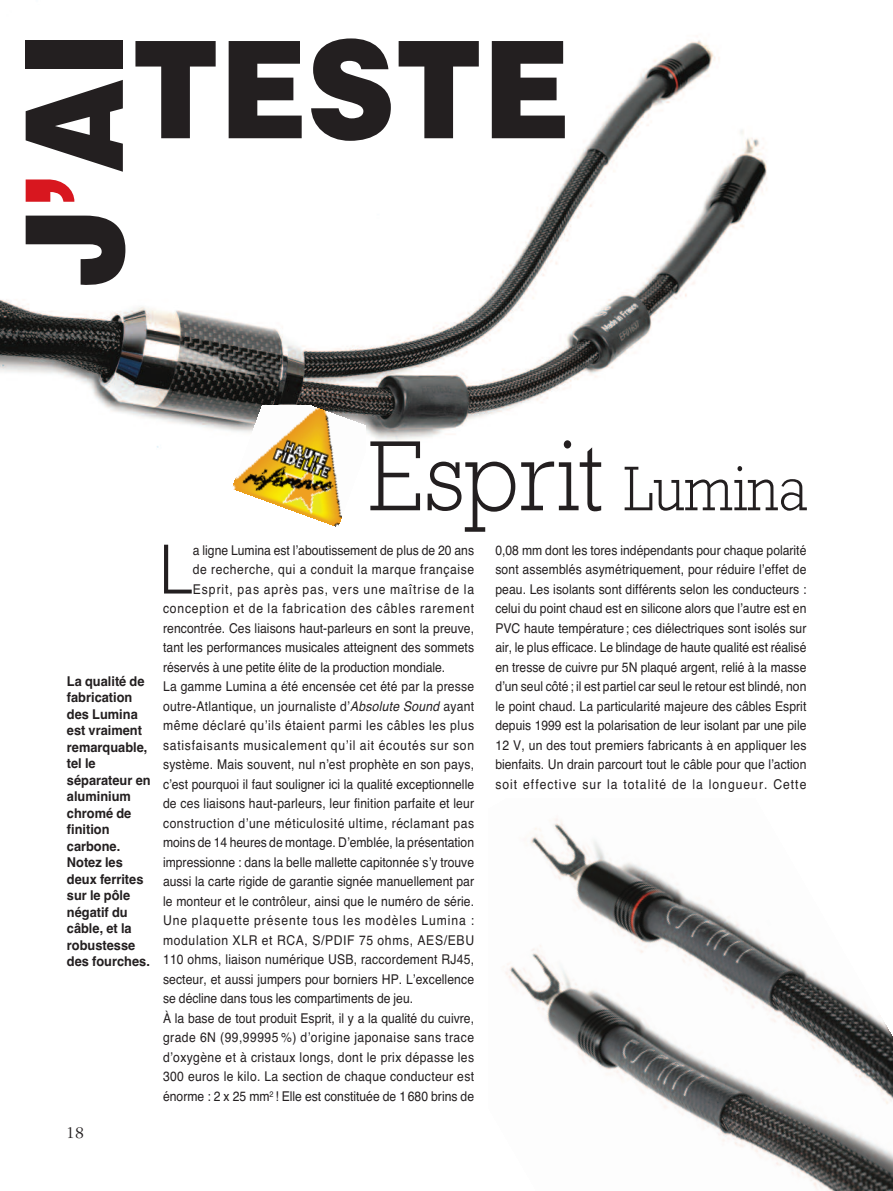
<style>
.page{position:relative;width:893px;height:1191px;background:#fff}
.page>*{position:absolute;margin:0;border:0;box-sizing:border-box;transform-origin:0 0}
.t1{font:900 135px "Helvetica";color:#231f20;scale:.9 1}
.t2{font:300 101.4px "Rockwell";color:#231f20;scale:.9 1}
.t3{font:300 67.8px "Helvetica";color:#231f20;scale:.9 1}
.t4{font:18px "Garamond Three";color:#231f20}
.t5{font:13.5px/19.5px "Helvetica";letter-spacing:.015em;color:#231f20;text-align:justify;scale:.9 1}
.t6{font:700 13.5px/16.5px "Helvetica";color:#231f20;scale:.95 1}
.t7{font:13.5px "Helvetica";letter-spacing:.045em;color:#231f20;scale:.9 1}
.t8{font:13.5px "Helvetica";letter-spacing:.06em;color:#231f20;scale:.9 1}
.t9{font:13.5px "Helvetica";letter-spacing:.035em;color:#231f20;scale:.9 1}
.t10{font:13.5px "Helvetica";letter-spacing:.065em;color:#231f20;scale:.9 1}
.t11{font:13.5px "Helvetica";letter-spacing:.08em;color:#231f20;scale:.9 1}
.t12{font:13.5px "Helvetica";letter-spacing:.055em;color:#231f20;scale:.9 1}
.t13{font:13.5px "Helvetica";letter-spacing:.075em;color:#231f20;scale:.9 1}
.s1{color:#d8171f}
.s2{font-size:64.05px}
.s3{font-style:italic}
</style>
<div class="page">
<img style="left:0;top:40px;width:767px;height:408px">
<img style="left:505px;top:818px;width:388px;height:373px">
<img style="left:233px;top:405px;width:133px;height:121px">
<h1 class="t1" style="left:-3px;top:288px;width:287px;rotate:-90deg">J<span class="s1">’</span>AI</h1>
<h1 class="t1" style="left:132px;top:13px;width:489px">TESTE</h1>
<h2 class="t2" style="left:369px;top:441px;width:489px">Esprit <span class="s2">Lumina</span></h2>
<p class="t6" style="left:67px;top:672px;width:90px">La qualité de fabrication des Lumina est vraiment remarquable, tel le séparateur en aluminium chromé de finition carbone.<br>Notez les deux ferrites sur le pôle négatif du câble, et la robustesse des fourches.</p>
<h3 class="t4" style="left:66px;top:1126px;width:19px">18</h3>
<h3 class="t3" style="left:159px;top:515px;width:39px">L</h3>
<p class="t5" style="left:193px;top:540px;width:314px">a ligne Lumina est l’aboutissement de plus de 20 ans</p>
<p class="t7" style="left:193px;top:561px;width:314px">de recherche, qui a conduit la marque française</p>
<p class="t13" style="left:193px;top:581px;width:314px">Esprit, pas après pas, vers une maîtrise de la</p>
<p class="t10" style="left:163px;top:600px;width:347px">conception et de la fabrication des câbles rarement</p>
<p class="t5" style="left:163px;top:618px;width:347px">rencontrée. Ces liaisons haut-parleurs en sont la preuve,</p>
<p class="t5" style="left:163px;top:637px;width:347px">tant les performances musicales atteignent des sommets</p>
<p class="t5" style="left:163px;top:657px;width:315px">réservés à une petite élite de la production mondiale.</p>
<p class="t5" style="left:163px;top:676px;width:347px">La gamme Lumina a été encensée cet été par la presse</p>
<p class="t5" style="left:163px;top:696px;width:347px">outre-Atlantique, un journaliste d’<span class="s3">Absolute Sound</span> ayant</p>
<p class="t7" style="left:163px;top:717px;width:347px">même déclaré qu’ils étaient parmi les câbles les plus</p>
<p class="t8" style="left:163px;top:737px;width:347px">satisfaisants musicalement qu’il ait écoutés sur son</p>
<p class="t5" style="left:163px;top:754px;width:347px">système. Mais souvent, nul n’est prophète en son pays,</p>
<p class="t5" style="left:163px;top:774px;width:347px">c’est pourquoi il faut souligner ici la qualité exceptionnelle</p>
<p class="t5" style="left:163px;top:793px;width:347px">de ces liaisons haut-parleurs, leur finition parfaite et leur</p>
<p class="t7" style="left:163px;top:815px;width:347px">construction d’une méticulosité ultime, réclamant pas</p>
<p class="t5" style="left:163px;top:832px;width:347px">moins de 14 heures de montage. D’emblée, la présentation</p>
<p class="t5" style="left:163px;top:852px;width:347px">impressionne : dans la belle mallette capitonnée s’y trouve</p>
<p class="t5" style="left:163px;top:871px;width:347px">aussi la carte rigide de garantie signée manuellement par</p>
<p class="t5" style="left:163px;top:891px;width:347px">le monteur et le contrôleur, ainsi que le numéro de série.</p>
<p class="t11" style="left:163px;top:912px;width:347px">Une plaquette présente tous les modèles Lumina :</p>
<p class="t12" style="left:163px;top:932px;width:347px">modulation XLR et RCA, S/PDIF 75 ohms, AES/EBU</p>
<p class="t5" style="left:163px;top:949px;width:347px">110 ohms, liaison numérique USB, raccordement RJ45,</p>
<p class="t5" style="left:163px;top:969px;width:347px">secteur, et aussi jumpers pour borniers HP. L’excellence</p>
<p class="t5" style="left:163px;top:988px;width:279px">se décline dans tous les compartiments de jeu.</p>
<p class="t5" style="left:163px;top:1008px;width:347px">À la base de tout produit Esprit, il y a la qualité du cuivre,</p>
<p class="t9" style="left:163px;top:1029px;width:347px">grade 6N (99,99995 %) d’origine japonaise sans trace</p>
<p class="t5" style="left:163px;top:1047px;width:347px">d’oxygène et à cristaux longs, dont le prix dépasse les</p>
<p class="t5" style="left:163px;top:1066px;width:347px">300 euros le kilo. La section de chaque conducteur est</p>
<p class="t5" style="left:163px;top:1086px;width:347px">énorme : 2 x 25 mm<sup>2</sup> ! Elle est constituée de 1680 brins de</p>
<p class="t5" style="left:495px;top:540px;width:347px">0,08 mm dont les tores indépendants pour chaque polarité sont assemblés asymétriquement, pour réduire l’effet de peau. Les isolants sont différents selon les conducteurs : celui du point chaud est en silicone alors que l’autre est en PVC haute température ; ces diélectriques sont isolés sur air, le plus efficace. Le blindage de haute qualité est réalisé en tresse de cuivre pur 5N plaqué argent, relié à la masse d’un seul côté; il est partiel car seul le retour est blindé, non le point chaud. La particularité majeure des câbles Esprit depuis 1999 est la polarisation de leur isolant par une pile 12 V, un des tout premiers fabricants à en appliquer les bienfaits. Un drain parcourt tout le câble pour que l’action soit effective sur la totalité de la longueur. Cette</p>
</div>
